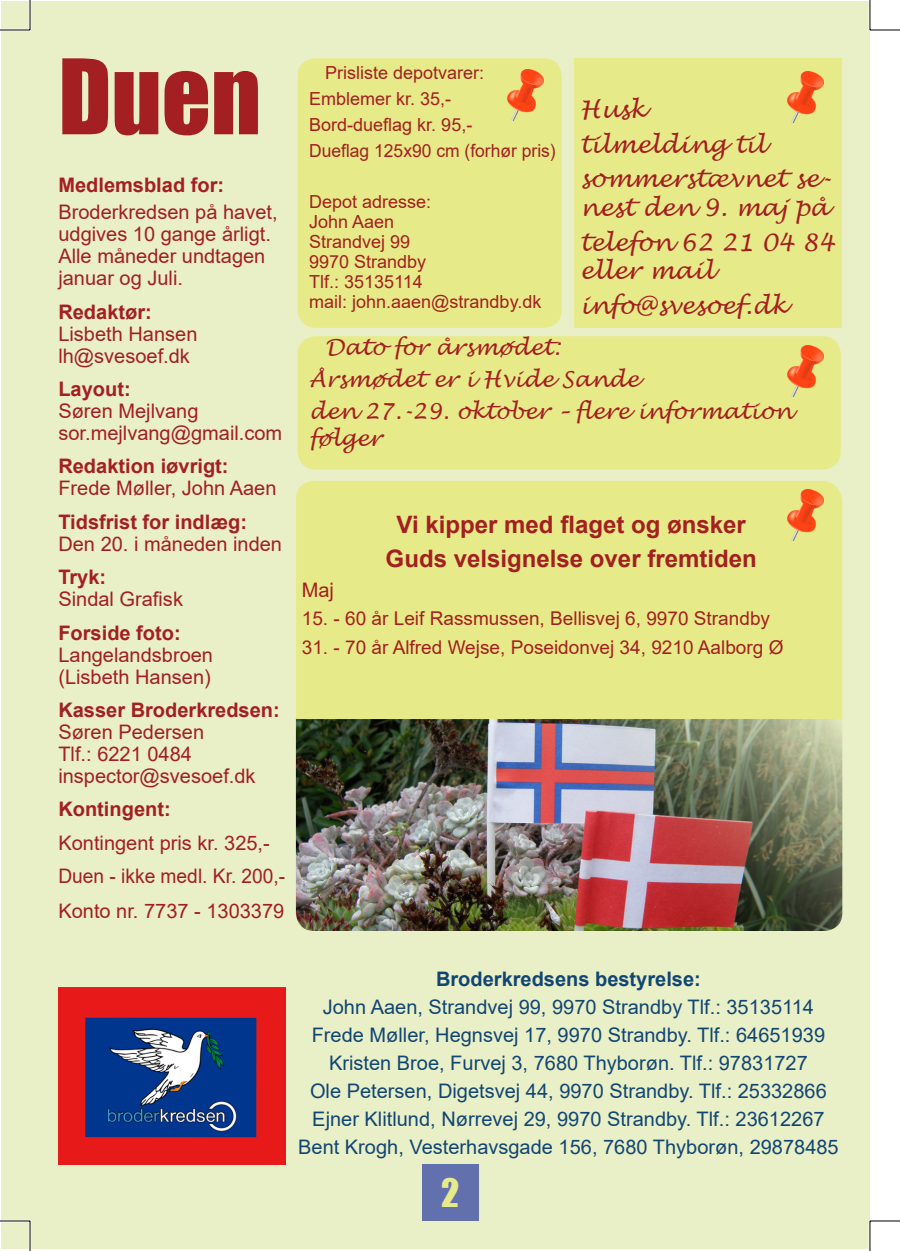
<style>
.page{position:relative;width:900px;height:1251px;background:#fff}
.page>*{position:absolute;margin:0;border:0;box-sizing:border-box;transform-origin:0 0}
.t1{font:96px "Impact";color:#a31f21}
.t2{font:36px "Impact";color:#e7ea88}
.t3{font:italic 24px/34.4px "Lucida Handwriting";color:#a31f21}
.t4{font:700 24px/34.4px "Arial";color:#a31f21;text-align:center}
.t5{font:italic 22px/32px "Lucida Handwriting";color:#a31f21}
.t6{font:20px/22px "Arial";color:#a31f21}
.t7{font:20px/28px "Arial";color:#114674;text-align:center}
.t8{font:700 20px "Arial";color:#a31f21}
.t9{font:700 20px "Arial";color:#114674}
.t10{font:19px "Arial";color:#a31f21}
.t11{font:18px/20px "Arial";color:#a31f21}
</style>
<div class="page">
<div style="left:2px;top:2px;width:867px;height:1247px;background:#e9efc6"></div>
<img style="left:58px;top:987px;width:227px;height:177px">
<img style="left:296px;top:719px;width:545px;height:212px">
<div style="left:296px;top:481px;width:545px;height:238px;background:#e7ea88"></div>
<div style="left:297px;top:58px;width:264px;height:270px;background:#e7ea88;border-radius:18px"></div>
<div style="left:574px;top:58px;width:267px;height:270px;background:#e7ea88"></div>
<div style="left:297px;top:336px;width:543px;height:133px;background:#e7ea88;border-radius:18px"></div>
<div style="left:421px;top:1164px;width:57px;height:57px;background:#6370ae"></div>
<img style="left:507px;top:70px;width:37px;height:51px">
<img style="left:787px;top:71px;width:37px;height:51px">
<img style="left:787px;top:346px;width:37px;height:51px">
<img style="left:782px;top:489px;width:45px;height:51px">
<hr style="left:0;top:29px;width:30px;height:2px;background:#fff">
<hr style="left:0;top:1219px;width:30px;height:3px;background:#fff">
<hr style="left:29px;top:0;width:2px;height:30px;background:#fff">
<hr style="left:29px;top:1221px;width:2px;height:30px;background:#fff">
<hr style="left:868px;top:0;width:2px;height:30px;background:#fff">
<hr style="left:868px;top:1221px;width:2px;height:30px;background:#fff">
<hr style="left:0;top:30px;width:30px;height:1px;background:#000">
<hr style="left:869px;top:30px;width:30px;height:1px;background:#000">
<hr style="left:0;top:1220px;width:30px;height:1px;background:#000">
<hr style="left:869px;top:1220px;width:30px;height:1px;background:#000">
<hr style="left:30px;top:0;width:1px;height:30px;background:#000">
<hr style="left:30px;top:1221px;width:1px;height:30px;background:#000">
<hr style="left:869px;top:0;width:1px;height:30px;background:#000">
<hr style="left:869px;top:1221px;width:1px;height:30px;background:#000">
<h1 class="t1" style="left:58px;top:22px;width:204px">Duen</h1>
<p class="t8" style="left:58px;top:170px;width:167px">Medlemsblad for:</p>
<p class="t6" style="left:58px;top:201px;width:220px">Broderkredsen på havet, udgives 10 gange årligt.<br>Alle måneder undtagen januar og Juli.</p>
<p class="t8" style="left:58px;top:297px;width:95px">Redaktør:</p>
<p class="t6" style="left:58px;top:322px;width:140px">Lisbeth Hansen lh@svesoef.dk</p>
<p class="t8" style="left:58px;top:375px;width:74px">Layout:</p>
<p class="t6" style="left:58px;top:400px;width:225px">Søren Mejlvang sor.mejlvang@gmail.com</p>
<p class="t8" style="left:58px;top:452px;width:172px">Redaktion iøvrigt:</p>
<p class="t6" style="left:58px;top:477px;width:219px">Frede Møller, John Aaen</p>
<p class="t8" style="left:58px;top:507px;width:190px">Tidsfrist for indlæg:</p>
<p class="t6" style="left:58px;top:532px;width:225px">Den 20. i måneden inden</p>
<p class="t8" style="left:58px;top:563px;width:49px">Tryk:</p>
<p class="t6" style="left:58px;top:588px;width:126px">Sindal Grafisk</p>
<p class="t8" style="left:58px;top:618px;width:124px">Forside foto:</p>
<p class="t6" style="left:58px;top:643px;width:156px">Langelandsbroen (Lisbeth Hansen)</p>
<p class="t8" style="left:58px;top:695px;width:223px">Kasser Broderkredsen:</p>
<p class="t6" style="left:58px;top:720px;width:199px">Søren Pedersen<br>Tlf.: 6221 0484 inspector@svesoef.dk</p>
<p class="t8" style="left:58px;top:795px;width:114px">Kontingent:</p>
<p class="t6" style="left:58px;top:825px;width:228px;line-height:33.4px">Kontingent pris kr. 325,-<br>Duen - ikke medl. Kr. 200,-</p>
<p class="t6" style="left:58px;top:900px;width:227px">Konto nr. 7737 - 1303379</p>
<p class="t11" style="left:309px;top:60px;width:248px;line-height:25.6px;text-indent:16px">Prisliste depotvarer:<br>Emblemer kr. 35,-<br>Bord-dueflag kr. 95,-<br>Dueflag 125x90 cm (forhør pris)</p>
<p class="t11" style="left:309px;top:191px;width:234px">Depot adresse:<br>John Aaen<br>Strandvej 99<br>9970 Strandby<br>Tlf.: 35135114<br>mail: john.aaen@strandby.dk</p>
<p class="t3" style="left:579px;top:93px;width:252px">Husk<br>tilmelding til sommerstævnet se-</p>
<p class="t3" style="left:579px;top:191px;width:256px">nest den 9. maj på telefon 62 21 04 84</p>
<p class="t3" style="left:579px;top:254px;width:208px">eller mail info@svesoef.dk</p>
<p class="t5" style="left:309px;top:332px;width:484px;text-indent:16px">Dato for årsmødet:<br>Årsmødet er i Hvide Sande<br>den 27.-29. oktober – flere information</p>
<p class="t5" style="left:309px;top:423px;width:74px">følger</p>
<p class="t4" style="left:385px;top:507px;width:372px">Vi kipper med flaget og ønsker<br>Guds velsignelse over fremtiden</p>
<p class="t6" style="left:301px;top:579px;width:34px">Maj</p>
<p class="t10" style="left:301px;top:605px;width:469px">15. - 60 år Leif Rassmussen, Bellisvej 6, 9970 Strandby</p>
<p class="t10" style="left:301px;top:634px;width:483px">31. - 70 år Alfred Wejse, Poseidonvej 34, 9210 Aalborg Ø</p>
<p class="t9" style="left:436px;top:965px;width:266px">Broderkredsens bestyrelse:</p>
<p class="t7" style="left:298px;top:993px;width:542px">John Aaen, Strandvej 99, 9970 Strandby Tlf.: 35135114<br>Frede Møller, Hegnsvej 17, 9970 Strandby. Tlf.: 64651939<br>Kristen Broe, Furvej 3, 7680 Thyborøn. Tlf.: 97831727<br>Ole Petersen, Digetsvej 44, 9970 Strandby. Tlf.: 25332866<br>Ejner Klitlund, Nørrevej 29, 9970 Strandby. Tlf.: 23612267<br>Bent Krogh, Vesterhavsgade 156, 7680 Thyborøn, 29878485</p>
<h2 class="t2" style="left:440px;top:1165px;width:21px">2</h2>
</div>
